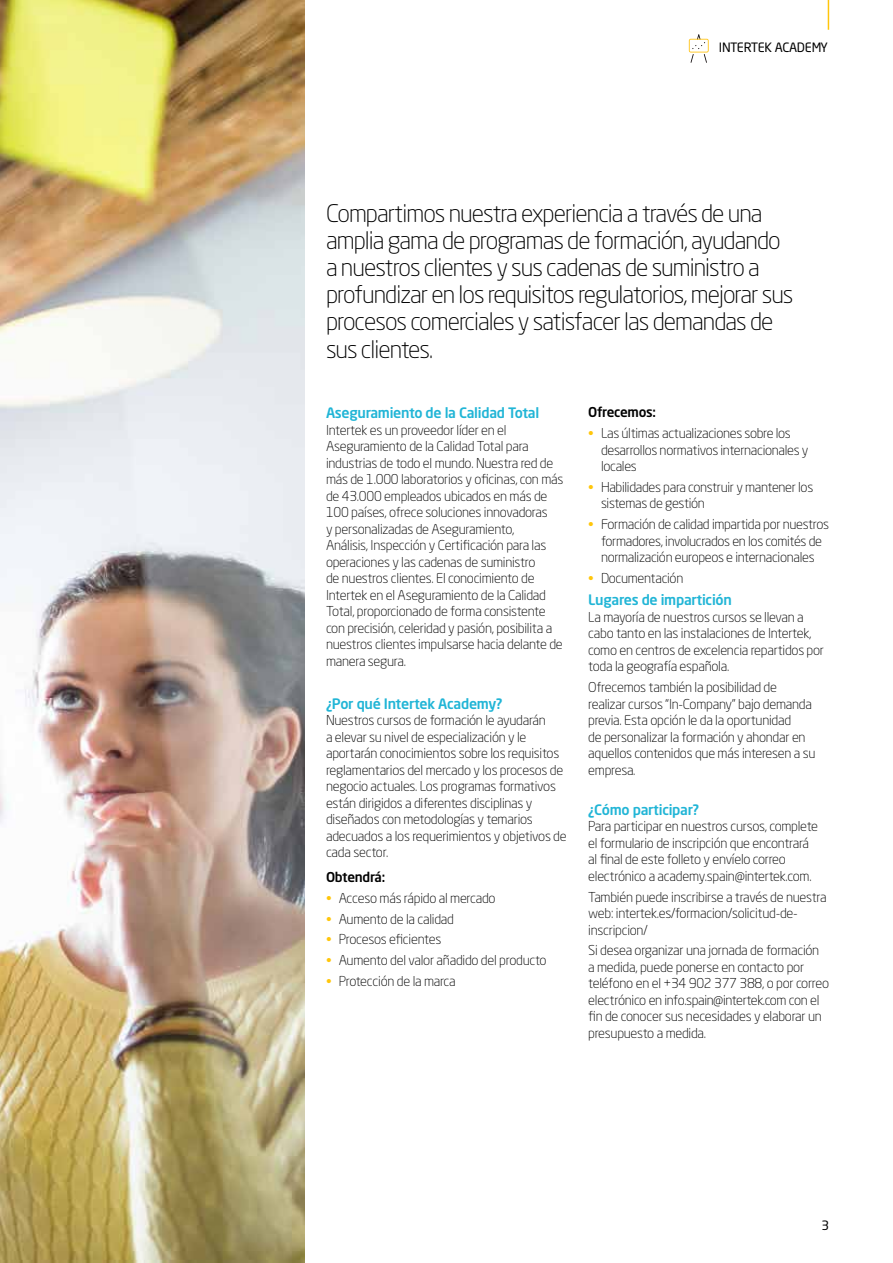
<style>
.page{position:relative;width:893px;height:1263px;background:#fff}
.page>*{position:absolute;margin:0;border:0;box-sizing:border-box;transform-origin:0 0}
.t1{font:300 24px/27px "Neo Sans Std";letter-spacing:-.04em;color:#000}
.t2{font:500 14.25px "Neo Sans Std";letter-spacing:-.02em;color:#21b5d6}
.t3{font:300 13.5px/16.5px "Neo Sans Std";letter-spacing:-.02em;color:#000}
.t4{font:500 13.5px "Neo Sans Std";letter-spacing:-.02em;color:#000}
.t5{font:12.75px "Neo Sans Std";letter-spacing:-.02em;color:#000}
.s1{color:#ffc60b}
</style>
<div class="page">
<img style="left:0;top:0;width:305px;height:1263px">
<hr style="left:828px;top:0;width:1px;height:30px;background:#ffc60b">
<svg style="left:689px;top:34px;width:20px;height:29px"></svg>
<p class="t5" style="left:719px;top:40px;width:111px">INTERTEK ACADEMY</p>
<p class="t1" style="left:326px;top:200px;width:469px">Compartimos nuestra experiencia a través de una amplia gama de programas de formación, ayudando a nuestros clientes y sus cadenas de suministro a profundizar en los requisitos regulatorios, mejorar sus procesos comerciales y satisfacer las demandas de sus clientes.</p>
<p class="t2" style="left:326px;top:404px;width:215px">Aseguramiento de la Calidad Total</p>
<p class="t3" style="left:326px;top:421px;width:239px">Intertek es un proveedor líder en el Aseguramiento de la Calidad Total para industrias de todo el mundo. Nuestra red de más de 1.000 laboratorios y oficinas, con más de 43.000 empleados ubicados en más de 100 países, ofrece soluciones innovadoras<br>y personalizadas de Aseguramiento,<br>Análisis, Inspección y Certificación para las operaciones y las cadenas de suministro<br>de nuestros clientes. El conocimiento de Intertek en el Aseguramiento de la Calidad Total, proporcionado de forma consistente con precisión, celeridad y pasión, posibilita a nuestros clientes impulsarse hacia delante de manera segura.</p>
<p class="t2" style="left:326px;top:694px;width:178px">¿Por qué Intertek Academy?</p>
<p class="t3" style="left:326px;top:712px;width:242px">Nuestros cursos de formación le ayudarán<br>a elevar su nivel de especialización y le aportarán conocimientos sobre los requisitos reglamentarios del mercado y los procesos de negocio actuales. Los programas formativos están dirigidos a diferentes disciplinas y diseñados con metodologías y temarios adecuados a los requerimientos y objetivos de cada sector.</p>
<p class="t4" style="left:326px;top:869px;width:61px">Obtendrá:</p>
<p class="t3" style="left:326px;top:889px;width:171px"><span class="s1">•</span> Acceso más rápido al mercado</p>
<p class="t3" style="left:326px;top:910px;width:130px"><span class="s1">•</span> Aumento de la calidad</p>
<p class="t3" style="left:326px;top:931px;width:117px"><span class="s1">•</span> Procesos eficientes</p>
<p class="t3" style="left:326px;top:952px;width:222px"><span class="s1">•</span> Aumento del valor añadido del producto</p>
<p class="t3" style="left:326px;top:972px;width:131px"><span class="s1">•</span> Protección de la marca</p>
<p class="t4" style="left:588px;top:404px;width:69px">Ofrecemos:</p>
<p class="t3" style="left:601px;top:425px;width:209px;text-indent:-13px"><span class="s1">•</span> Las últimas actualizaciones sobre los desarrollos normativos internacionales y locales</p>
<p class="t3" style="left:601px;top:479px;width:214px;text-indent:-13px"><span class="s1">•</span> Habilidades para construir y mantener los sistemas de gestión</p>
<p class="t3" style="left:588px;top:516px;width:242px;text-align:center"><span class="s1">•</span> Formación de calidad impartida por nuestros formadores, involucrados en los comités de normalización europeos e internacionales</p>
<p class="t3" style="left:588px;top:570px;width:97px"><span class="s1">•</span> Documentación</p>
<p class="t2" style="left:588px;top:591px;width:145px">Lugares de impartición</p>
<p class="t3" style="left:588px;top:608px;width:237px">La mayoría de nuestros cursos se llevan a cabo tanto en las instalaciones de Intertek, como en centros de excelencia repartidos por toda la geografía española.</p>
<p class="t3" style="left:588px;top:679px;width:229px">Ofrecemos también la posibilidad de realizar cursos “In-Company” bajo demanda previa. Esta opción le da la oportunidad<br>de personalizar la formación y ahondar en aquellos contenidos que más interesen a su empresa.</p>
<p class="t2" style="left:588px;top:800px;width:112px">¿Cómo participar?</p>
<p class="t3" style="left:588px;top:818px;width:231px">Para participar en nuestros cursos, complete el formulario de inscripción que encontrará al final de este folleto y envíelo correo electrónico a academy.spain@intertek.com.</p>
<p class="t3" style="left:588px;top:888px;width:240px">También puede inscribirse a través de nuestra web: intertek.es/formacion/solicitud-de&shy;inscripcion/</p>
<p class="t3" style="left:588px;top:942px;width:242px">Si desea organizar una jornada de formación a medida, puede ponerse en contacto por teléfono en el +34 902 377 388, o por correo electrónico en info.spain@intertek.com con el fin de conocer sus necesidades y elaborar un presupuesto a medida.</p>
<p class="t5" style="left:821px;top:1218px;width:9px">3</p>
</div>
